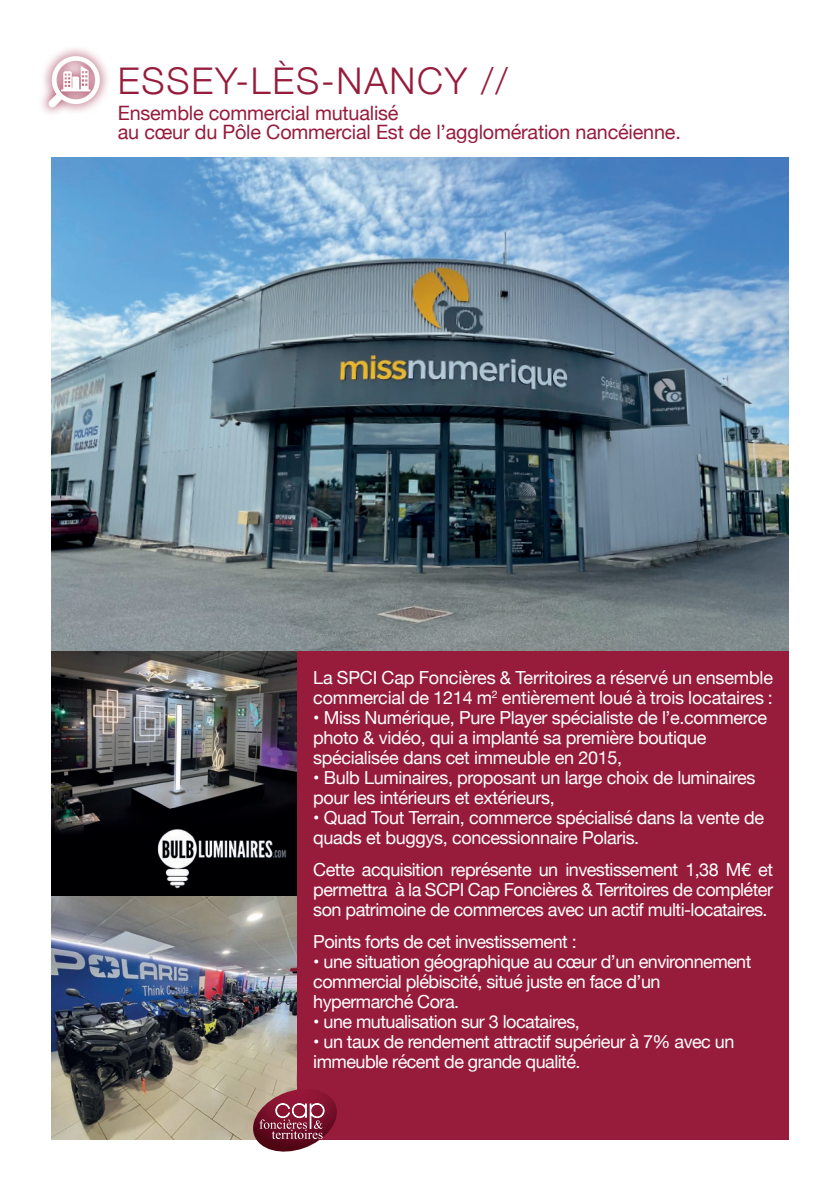
<style>
.page{position:relative;width:840px;height:1191px;background:#fff}
.page>*{position:absolute;margin:0;border:0;box-sizing:border-box;transform-origin:0 0}
.t1{font:300 36.8px "Helvetica Neue";letter-spacing:.05em;color:#971c3c}
.t2{font:19.8px/19.2px "Helvetica Neue";letter-spacing:-.01em;color:#971c3c}
.t3{font:18px/20px "Helvetica Neue";letter-spacing:-.02em;color:#fff}
</style>
<div class="page">
<img style="left:51px;top:895px;width:246px;height:245px">
<img style="left:51px;top:650px;width:246px;height:245px">
<svg style="left:42px;top:48px;width:66px;height:66px"></svg>
<svg style="left:48px;top:54px;width:54px;height:54px"></svg>
<div style="left:297px;top:649px;width:491px;height:491px;background:#971c3c"></div>
<svg style="left:249px;top:1089px;width:88px;height:63px"></svg>
<img style="left:51px;top:157px;width:737px;height:493px">
<h1 class="t1" style="left:118px;top:52px;width:391px">ESSEY-LÈS-NANCY //</h1>
<p class="t2" style="left:118px;top:104px;width:564px">Ensemble commercial mutualisé<br>au cœur du Pôle Commercial Est de l’agglomération nancéienne.</p>
<p class="t3" style="left:313px;top:668px;width:461px">La SPCI Cap Foncières &amp; Territoires a réservé un ensemble commercial de 1214 m<sup>2</sup> entièrement loué à trois locataires :</p>
<p class="t3" style="left:313px;top:708px;width:455px">• Miss Numérique, Pure Player spécialiste de l’e.commerce photo &amp; vidéo, qui a implanté sa première boutique spécialisée dans cet immeuble en 2015,</p>
<p class="t3" style="left:313px;top:768px;width:443px">• Bulb Luminaires, proposant un large choix de luminaires pour les intérieurs et extérieurs,</p>
<p class="t3" style="left:313px;top:808px;width:452px">• Quad Tout Terrain, commerce spécialisé dans la vente de quads et buggys, concessionnaire Polaris.</p>
<p class="t3" style="left:313px;top:860px;width:461px;text-align:justify">Cette acquisition représente un investissement 1,38 M€ et permettra à la SCPI Cap Foncières &amp; Territoires de compléter son patrimoine de commerces avec un actif multi-locataires.</p>
<p class="t3" style="left:313px;top:932px;width:265px">Points forts de cet investissement :</p>
<p class="t3" style="left:313px;top:952px;width:439px">• une situation géographique au cœur d’un environnement commercial plébiscité, situé juste en face d’un hypermarché Cora.</p>
<p class="t3" style="left:313px;top:1012px;width:268px">• une mutualisation sur 3 locataires,</p>
<p class="t3" style="left:313px;top:1032px;width:422px">• un taux de rendement attractif supérieur à 7% avec un immeuble récent de grande qualité.</p>
</div>
